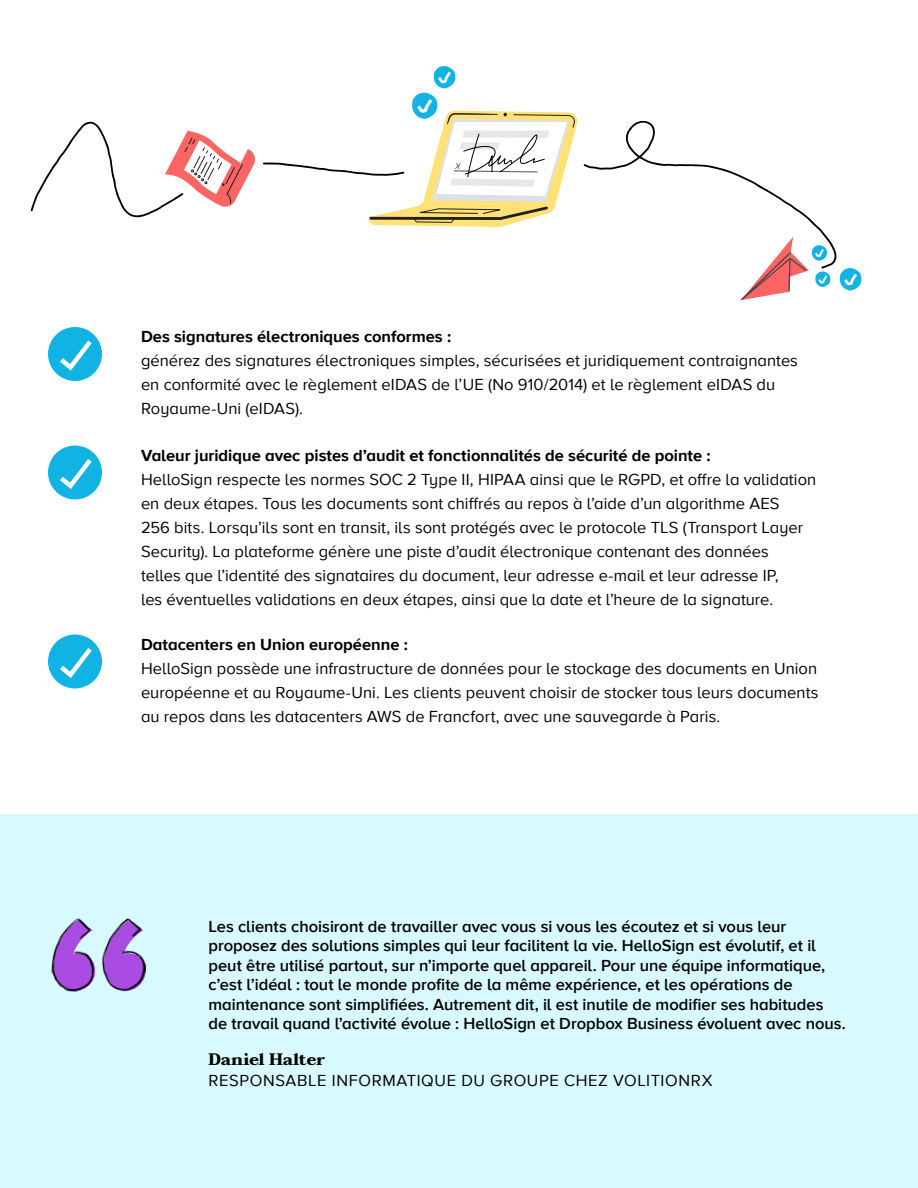
<style>
.page{position:relative;width:918px;height:1188px;background:#fff}
.page>*{position:absolute;margin:0;border:0;box-sizing:border-box;transform-origin:0 0}
.t1{font:700 248.1px "Proxima Nova A";color:#aa4ce2}
.t2{font:16.5px/24px "Proxima Nova A";letter-spacing:.005em;color:#000}
.t3{font:600 16.5px/19.5px "Proxima Nova A";color:#000}
.t4{font:700 16.5px "Proxima Nova A";color:#000}
.t5{font:16.5px "Proxima Nova A";letter-spacing:.04em;color:#000}
.t6{font:700 16.5px "Taviraj";color:#000}
</style>
<div class="page">
<div style="left:0;top:814px;width:918px;height:374px;background:#d7f9ff"></div>
<img style="left:51px;top:918px;width:96px;height:74px">
<svg style="left:263px;top:66px;width:598px;height:234px"></svg>
<svg style="left:31px;top:121px;width:224px;height:97px"></svg>
<div style="left:48px;top:327px;width:54px;height:54px;background:#10b3e4;border-radius:50%"></div>
<div style="left:48px;top:446px;width:54px;height:54px;background:#10b3e4;border-radius:50%"></div>
<div style="left:48px;top:634px;width:54px;height:54px;background:#10b3e4;border-radius:50%"></div>
<svg style="left:55px;top:336px;width:41px;height:38px"></svg>
<svg style="left:55px;top:454px;width:41px;height:38px"></svg>
<svg style="left:55px;top:643px;width:41px;height:38px"></svg>
<p class="t4" style="left:141px;top:324px;width:312px">Des signatures électroniques conformes :</p>
<p class="t2" style="left:141px;top:348px;width:658px">générez des signatures électroniques simples, sécurisées et juridiquement contraignantes</p>
<p class="t2" style="left:141px;top:372px;width:636px">en conformité avec le règlement eIDAS de l’UE (No 910/2014) et le règlement eIDAS du</p>
<p class="t2" style="left:141px;top:396px;width:164px">Royaume-Uni (eIDAS).</p>
<p class="t4" style="left:141px;top:443px;width:571px">Valeur juridique avec pistes d’audit et fonctionnalités de sécurité de pointe :</p>
<p class="t2" style="left:141px;top:467px;width:677px">HelloSign respecte les normes SOC 2 Type II, HIPAA ainsi que le RGPD, et offre la validation en deux étapes. Tous les documents sont chiffrés au repos à l’aide d’un algorithme AES<br>256 bits. Lorsqu’ils sont en transit, ils sont protégés avec le protocole TLS (Transport Layer Security). La plateforme génère une piste d’audit électronique contenant des données<br>telles que l’identité des signataires du document, leur adresse e-mail et leur adresse IP,<br>les éventuelles validations en deux étapes, ainsi que la date et l’heure de la signature.</p>
<p class="t4" style="left:141px;top:632px;width:268px">Datacenters en Union européenne :</p>
<p class="t2" style="left:141px;top:655px;width:679px;text-align:justify">HelloSign possède une infrastructure de données pour le stockage des documents en Union européenne et au Royaume-Uni. Les clients peuvent choisir de stocker tous leurs documents au repos dans les datacenters AWS de Francfort, avec une sauvegarde à Paris.</p>
<p class="t1" style="left:44px;top:820px;width:115px">“</p>
<p class="t3" style="left:208px;top:916px;width:618px">Les clients choisiront de travailler avec vous si vous les écoutez et si vous leur proposez des solutions simples qui leur facilitent la vie. HelloSign est évolutif, et il peut être utilisé partout, sur n’importe quel appareil. Pour une équipe informatique, c’est l’idéal : tout le monde profite de la même expérience, et les opérations de maintenance sont simplifiées. Autrement dit, il est inutile de modifier ses habitudes</p>
<p class="t3" style="left:208px;top:1013px;width:639px">de travail quand l’activité évolue : HelloSign et Dropbox Business évoluent avec nous.</p>
<p class="t6" style="left:208px;top:1050px;width:118px">Daniel Halter</p>
<p class="t5" style="left:208px;top:1069px;width:506px">RESPONSABLE INFORMATIQUE DU GROUPE CHEZ VOLITIONRX</p>
</div>
